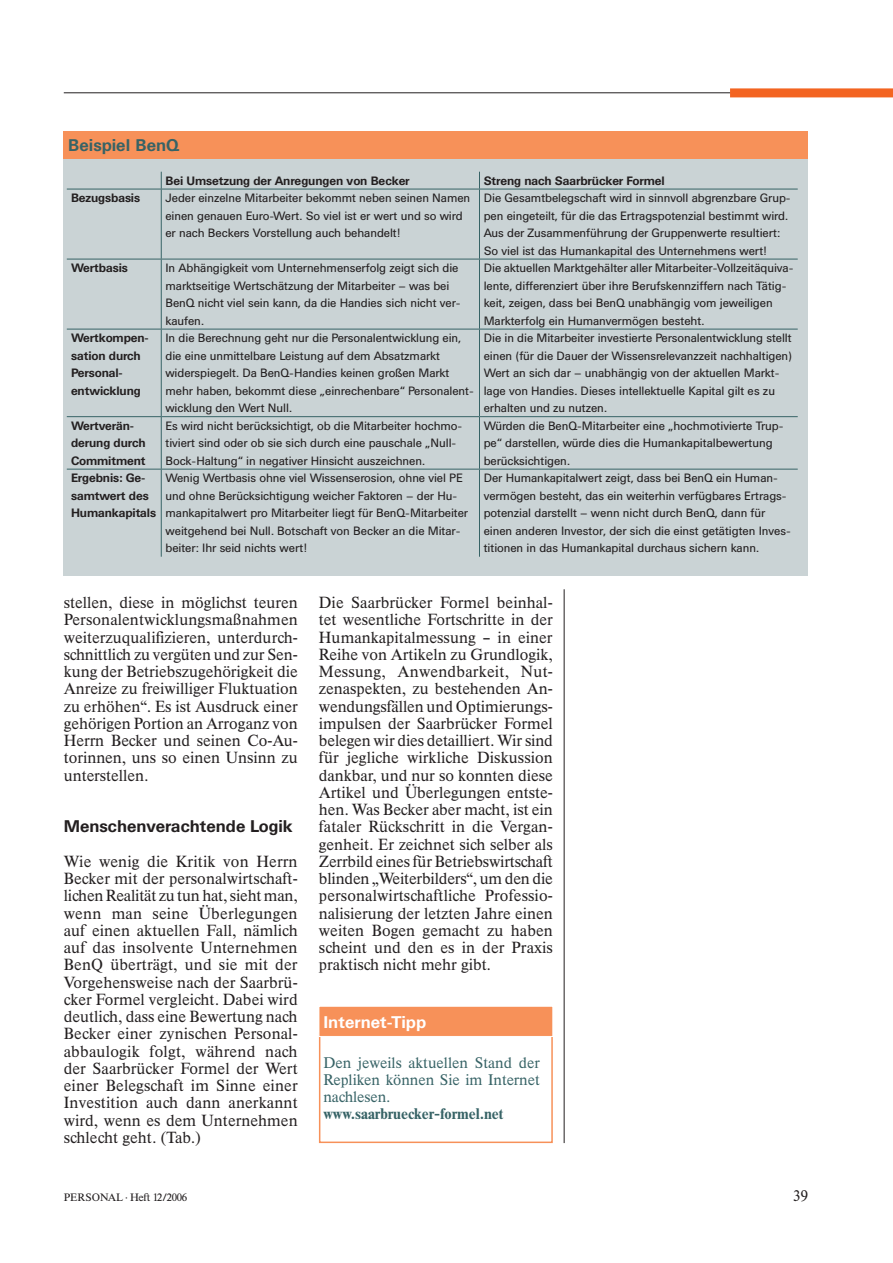
<style>
.page{position:relative;width:893px;height:1263px;background:#fff}
.page>*{position:absolute;margin:0;border:0;box-sizing:border-box;transform-origin:0 0}
.t1{font:24px "Arial";color:#231f20}
.t2{font:700 16.65px "Univers BQ";color:#231f20}
.t3{font:700 16.65px "Univers BQ";color:#fff}
.t4{font:700 16.65px "Univers BQ";color:#376366}
.t5{font:500 15.9px/17.2px "Times BQ";color:#231f20;text-align:justify}
.t6{font:500 15.15px/17px "Times BQ";letter-spacing:-.005em;color:#376366;text-align:justify}
.t7{font:700 15.15px "Times BQ";color:#376366}
.t8{font:500 15.15px "Times BQ";color:#231f20}
.t9{font:12px/17.5px "Univers BQ";letter-spacing:-.01em;color:#231f20}
.t10{font:700 12px/17.5px "Univers BQ";letter-spacing:-.01em;color:#231f20}
.t11{font:500 10.65px "Times BQ";letter-spacing:-.025em;color:#231f20;scale:1.05 1}
</style>
<div class="page">
<hr style="left:64px;top:92px;width:667px;height:1px;background:#231f20">
<div style="left:64px;top:154px;width:744px;height:421px;background:#cad3d5"></div>
<svg style="left:161px;top:172px;width:1px;height:17px"></svg>
<svg style="left:479px;top:172px;width:1px;height:17px"></svg>
<hr style="left:67px;top:189px;width:94px;height:1px;background:#376366">
<hr style="left:161px;top:189px;width:318px;height:1px;background:#376366">
<hr style="left:161px;top:189px;width:1px;height:70px;background:#376366">
<hr style="left:479px;top:189px;width:319px;height:1px;background:#376366">
<hr style="left:479px;top:189px;width:1px;height:70px;background:#376366">
<hr style="left:67px;top:259px;width:94px;height:1px;background:#376366">
<hr style="left:161px;top:259px;width:318px;height:1px;background:#376366">
<hr style="left:161px;top:259px;width:1px;height:70px;background:#376366">
<hr style="left:479px;top:259px;width:319px;height:1px;background:#376366">
<hr style="left:479px;top:259px;width:1px;height:70px;background:#376366">
<hr style="left:67px;top:329px;width:94px;height:1px;background:#376366">
<hr style="left:161px;top:329px;width:318px;height:1px;background:#376366">
<hr style="left:161px;top:329px;width:1px;height:87px;background:#376366">
<hr style="left:479px;top:329px;width:319px;height:1px;background:#376366">
<hr style="left:479px;top:329px;width:1px;height:87px;background:#376366">
<hr style="left:67px;top:416px;width:94px;height:1px;background:#376366">
<hr style="left:161px;top:416px;width:318px;height:1px;background:#376366">
<hr style="left:161px;top:417px;width:1px;height:52px;background:#376366">
<hr style="left:479px;top:416px;width:319px;height:1px;background:#376366">
<hr style="left:479px;top:417px;width:1px;height:52px;background:#376366">
<hr style="left:67px;top:469px;width:94px;height:1px;background:#376366">
<hr style="left:161px;top:469px;width:318px;height:1px;background:#376366">
<hr style="left:161px;top:469px;width:1px;height:88px;background:#376366">
<hr style="left:479px;top:469px;width:319px;height:1px;background:#376366">
<hr style="left:479px;top:469px;width:1px;height:88px;background:#376366">
<div style="left:64px;top:131px;width:744px;height:28px;background:#f79159"></div>
<div style="left:319px;top:1032px;width:234px;height:111px;border:2px solid #f79159"></div>
<div style="left:319px;top:1006px;width:234px;height:30px;background:#f79159"></div>
<div style="left:319px;top:1006px;width:234px;height:30px;border:1px solid #fff"></div>
<div style="left:730px;top:88px;width:163px;height:9px;background:#f36421"></div>
<hr style="left:564px;top:589px;width:1px;height:554px;background:#231f20">
<h2 class="t4" style="left:68px;top:136px;width:112px">Beispiel BenQ</h2>
<p class="t10" style="left:165px;top:172px;width:246px">Bei Umsetzung der Anregungen von Becker</p>
<p class="t10" style="left:484px;top:172px;width:183px">Streng nach Saarbrücker Formel</p>
<p class="t10" style="left:71px;top:189px;width:71px">Bezugsbasis</p>
<p class="t9" style="left:165px;top:189px;width:306px">Jeder einzelne Mitarbeiter bekommt neben seinen Namen einen genauen Euro-Wert. So viel ist er wert und so wird er nach Beckers Vorstellung auch behandelt!</p>
<p class="t9" style="left:484px;top:189px;width:308px">Die Gesamtbelegschaft wird in sinnvoll abgrenzbare Grup&shy;pen eingeteilt, für die das Ertragspotenzial bestimmt wird.<br>Aus der Zusammenführung der Gruppenwerte resultiert:<br>So viel ist das Humankapital des Unternehmens wert!</p>
<p class="t10" style="left:71px;top:259px;width:58px">Wertbasis</p>
<p class="t9" style="left:165px;top:259px;width:297px">In Abhängigkeit vom Unternehmenserfolg zeigt sich die marktseitige Wertschätzung der Mitarbeiter – was bei BenQ nicht viel sein kann, da die Handies sich nicht ver&shy;kaufen.</p>
<p class="t9" style="left:484px;top:259px;width:310px">Die aktuellen Marktgehälter aller Mitarbeiter-Vollzeitäquiva&shy;lente, differenziert über ihre Berufskennziffern nach Tätig&shy;keit, zeigen, dass bei BenQ unabhängig vom jeweiligen Markterfolg ein Humanvermögen besteht.</p>
<p class="t10" style="left:71px;top:329px;width:78px">Wert-kom- pen&shy;sa-tion durch<br>Per-so-nal-- ent-wick-lung</p>
<p class="t9" style="left:165px;top:329px;width:308px">In die Berechnung geht nur die Personalentwicklung ein, die eine unmittelbare Leistung auf dem Absatzmarkt widerspiegelt. Da BenQ-Handies keinen großen Markt mehr haben, bekommt diese „einrechenbare“ Personalent&shy;wicklung den Wert Null.</p>
<p class="t9" style="left:484px;top:329px;width:310px">Die in die Mitarbeiter investierte Personalentwicklung stellt einen (für die Dauer der Wissensrelevanzzeit nachhaltigen)<br>Wert an sich dar – unabhängig von der aktuellen Markt&shy;lage von Handies. Dieses intellektuelle Kapital gilt es zu erhalten und zu nutzen.</p>
<p class="t10" style="left:71px;top:417px;width:76px">Wertverän&shy;derung durch<br>Commitment</p>
<p class="t9" style="left:165px;top:417px;width:298px">Es wird nicht berücksichtigt, ob die Mitarbeiter hochmo&shy;tiviert sind oder ob sie sich durch eine pauschale „Null-<br>Bock-Haltung“ in negativer Hinsicht auszeichnen.</p>
<p class="t9" style="left:484px;top:417px;width:301px">Würden die BenQ-Mitarbeiter eine „hochmotivierte Trup&shy;pe“ darstellen, würde dies die Humankapitalbewertung berücksichtigen.</p>
<p class="t10" style="left:71px;top:469px;width:87px">Ergebnis: Ge&shy;samtwert des<br>Humankapitals</p>
<p class="t9" style="left:165px;top:470px;width:304px">Wenig Wertbasis ohne viel Wissenserosion, ohne viel PE und ohne Berücksichtigung weicher Faktoren – der Hu&shy;mankapitalwert pro Mitarbeiter liegt für BenQ-Mitarbeiter weitgehend bei Null. Botschaft von Becker an die Mitar&shy;beiter: Ihr seid nichts wert!</p>
<p class="t9" style="left:484px;top:470px;width:309px">Der Humankapitalwert zeigt, dass bei BenQ ein Human&shy;vermögen besteht, das ein weiterhin verfügbares Ertrags&shy;potenzial darstellt – wenn nicht durch BenQ, dann für einen anderen Investor, der sich die einst getätigten Inves&shy;titionen in das Humankapital durchaus sichern kann.</p>
<p class="t5" style="left:64px;top:594px;width:235px">stellen, diese in möglichst teuren Personalentwicklungsmaßnahmen weiterzuqualifizieren, unterdurch&shy;schnittlich zu vergüten und zur Sen&shy;kung der Betriebszugehörigkeit die Anreize zu freiwilliger Fluktuation zu erhöhen“. Es ist Ausdruck einer gehörigen Portion an Arroganz von Herrn Becker und seinen Co-Au&shy;torinnen, uns so einen Unsinn zu unterstellen.</p>
<h2 class="t2" style="left:64px;top:817px;width:230px">Menschenverachtende Logik</h2>
<p class="t5" style="left:64px;top:853px;width:235px">Wie wenig die Kritik von Herrn Becker mit der personalwirtschaft&shy;lichen Realität zu tun hat, sieht man, wenn man seine Überlegungen auf einen aktuellen Fall, nämlich auf das insolvente Unternehmen BenQ überträgt, und sie mit der Vorgehensweise nach der Saarbrü&shy;cker Formel vergleicht. Dabei wird deutlich, dass eine Bewertung nach Becker einer zynischen Personal&shy;abbaulogik folgt, während nach der Saarbrücker Formel der Wert einer Belegschaft im Sinne einer Investition auch dann anerkannt wird, wenn es dem Unternehmen schlecht geht. (Tab.)</p>
<p class="t5" style="left:319px;top:594px;width:236px">Die Saarbrücker Formel beinhal&shy;tet wesentliche Fortschritte in der Humankapitalmessung – in einer Reihe von Artikeln zu Grundlogik, Messung, Anwendbarkeit, Nut&shy;zenaspekten, zu bestehenden An&shy;wendungsfällen und Optimierungs&shy;impulsen der Saarbrücker Formel belegen wir dies detailliert. Wir sind für jegliche wirkliche Diskussion dankbar, und nur so konnten diese Artikel und Überlegungen entste&shy;hen. Was Becker aber macht, ist ein fataler Rückschritt in die Vergan&shy;genheit. Er zeichnet sich selber als Zerrbild eines für Betriebswirtschaft blinden „Weiterbilders“, um den die personalwirtschaftliche Professio&shy;nalisierung der letzten Jahre einen weiten Bogen gemacht zu haben scheint und den es in der Praxis praktisch nicht mehr gibt.</p>
<h1 class="t1" style="left:484px;top:1058px;width:380px;rotate:-90deg">Personal – 56 x 130 mm – 30.11.06</h1>
<h2 class="t3" style="left:323px;top:1012px;width:104px">Internet-Tipp</h2>
<p class="t6" style="left:323px;top:1054px;width:218px">Den jeweils aktuellen Stand der Repliken können Sie im Internet nachlesen.</p>
<p class="t7" style="left:323px;top:1105px;width:181px">www.saarbruecker-formel.net</p>
<p class="t11" style="left:64px;top:1191px;width:119px">PERSONAL · Heft 12/2006</p>
<p class="t8" style="left:793px;top:1187px;width:16px">39</p>
</div>
